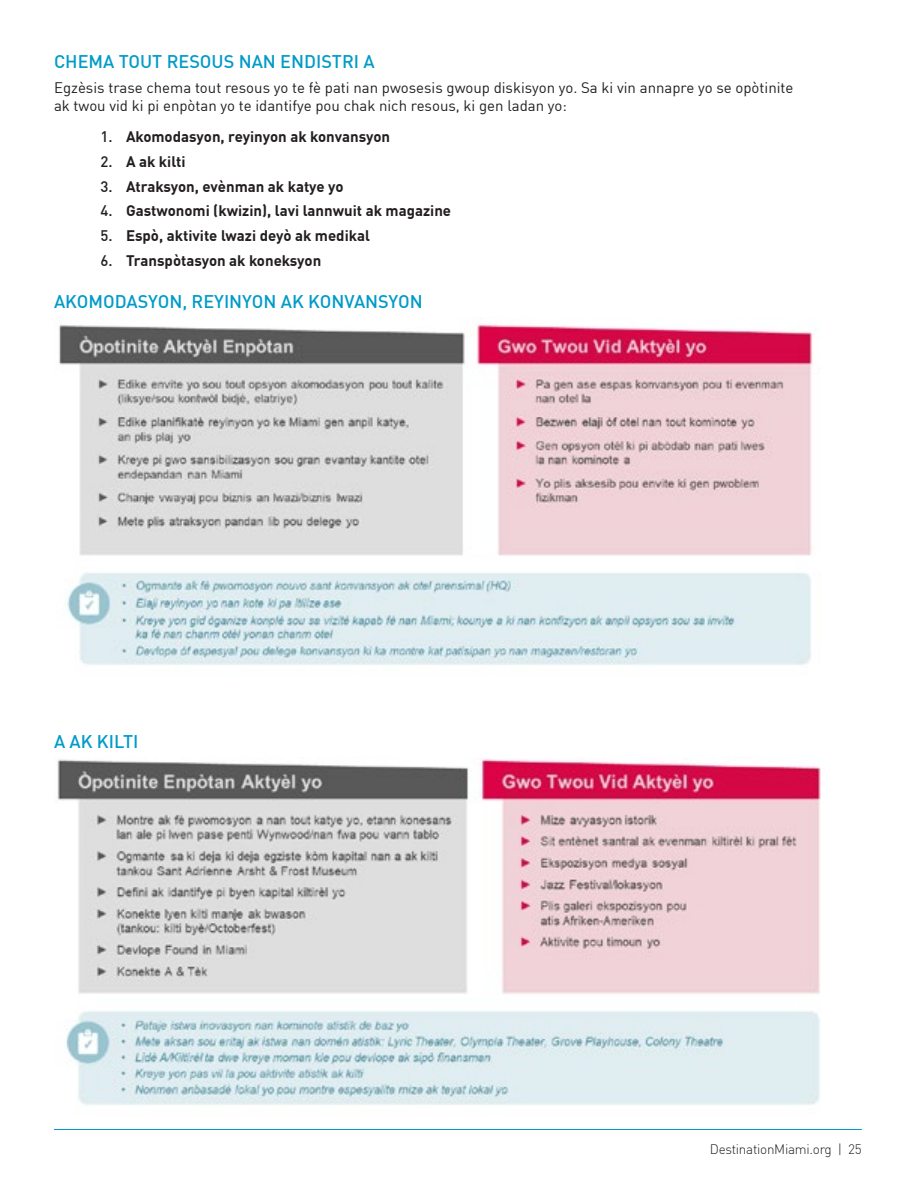
<style>
.page{position:relative;width:918px;height:1188px;background:#fff}
.page>*{position:absolute;margin:0;border:0;box-sizing:border-box;transform-origin:0 0}
.t1{font:500 18px "DIN Offc";color:#009bc8}
.t2{font:700 15px "DIN Offc";color:#231f20}
.t3{font:15px/18px "DIN Offc";color:#231f20}
.t4{font:300 13.5px "DIN Offc";letter-spacing:-.02em;color:#231f20}
.s1{font-weight:500}
</style>
<div class="page">
<hr style="left:54px;top:1129px;width:808px;height:1px;background:#009bc8">
<img style="left:59px;top:324px;width:754px;height:341px">
<img style="left:57px;top:759px;width:764px;height:346px">
<p class="t1" style="left:54px;top:50px;width:322px">CHEMA TOUT RESOUS NAN ENDISTRI A</p>
<p class="t3" style="left:54px;top:78px;width:741px">Egzèsis trase chema tout resous yo te fè pati nan pwosesis gwoup diskisyon yo. Sa ki vin annapre yo se opòtinite ak twou vid ki pi enpòtan yo te idantifye pou chak nich resous, ki gen ladan yo:</p>
<p class="t2" style="left:100px;top:127px;width:291px"><span class="s1">1.</span> Akomodasyon, reyinyon ak konvansyon</p>
<p class="t2" style="left:100px;top:152px;width:87px"><span class="s1">2.</span> A ak kilti</p>
<p class="t2" style="left:100px;top:176px;width:245px"><span class="s1">3.</span> Atraksyon, evènman ak katye yo</p>
<p class="t2" style="left:100px;top:201px;width:352px"><span class="s1">4.</span> Gastwonomi (kwizin), lavi lannwuit ak magazine</p>
<p class="t2" style="left:100px;top:226px;width:271px"><span class="s1">5.</span> Espò, aktivite lwazi deyò ak medikal</p>
<p class="t2" style="left:100px;top:251px;width:222px"><span class="s1">6.</span> Transpòtasyon ak koneksyon</p>
<p class="t1" style="left:54px;top:290px;width:370px">AKOMODASYON, REYINYON AK KONVANSYON</p>
<p class="t1" style="left:54px;top:730px;width:86px">A AK KILTI</p>
<p class="t4" style="left:710px;top:1141px;width:153px">DestinationMiami.org | 25</p>
</div>
